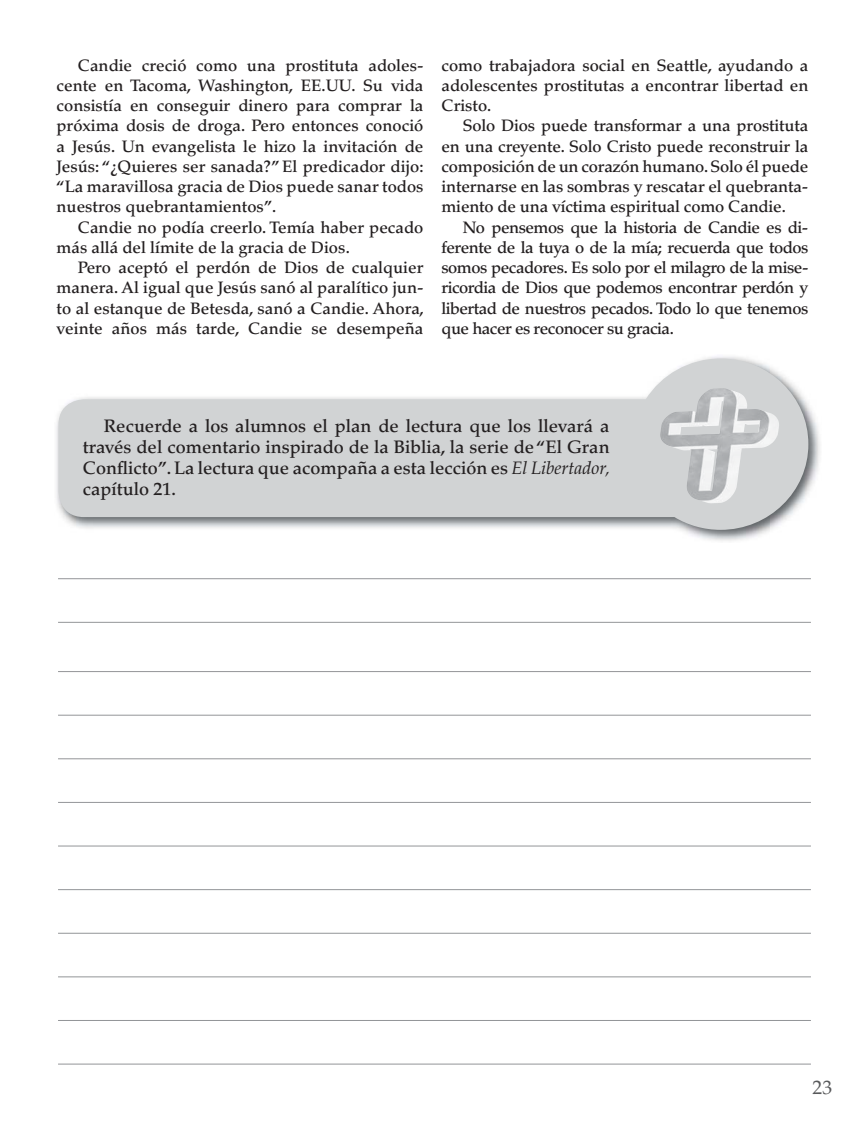
<style>
.page{position:relative;width:866px;height:1121px;background:#fff}
.page>*{position:absolute;margin:0;border:0;box-sizing:border-box;transform-origin:0 0}
.t1{font:19.5px "Palatino LT Std";color:#58595b}
.t2{font:500 18px/21px "Palatino LT Std";color:#231f20;text-align:justify}
.t3{font:500 16.5px/20.2px "Palatino LT Std";color:#231f20;text-align:justify}
.s1{font-weight:400;font-style:italic}
</style>
<div class="page">
<img style="left:56px;top:356px;width:764px;height:185px">
<svg style="left:58px;top:358px;width:750px;height:172px;fill:#d1d3d4"></svg>
<img style="left:661px;top:388px;width:60px;height:40px">
<hr style="left:58px;top:671px;width:753px;height:1px;background:#939598">
<hr style="left:58px;top:578px;width:753px;height:1px;background:#939598">
<hr style="left:58px;top:758px;width:753px;height:1px;background:#939598">
<hr style="left:58px;top:845px;width:753px;height:1px;background:#939598">
<hr style="left:58px;top:933px;width:753px;height:1px;background:#939598">
<hr style="left:58px;top:1020px;width:753px;height:1px;background:#939598">
<hr style="left:58px;top:715px;width:753px;height:1px;background:#939598">
<hr style="left:58px;top:622px;width:753px;height:1px;background:#939598">
<hr style="left:58px;top:802px;width:753px;height:1px;background:#939598">
<hr style="left:58px;top:889px;width:753px;height:1px;background:#939598">
<hr style="left:58px;top:976px;width:753px;height:1px;background:#939598">
<hr style="left:58px;top:1063px;width:753px;height:1px;background:#939598">
<p class="t3" style="left:57px;top:57px;width:368px;text-indent:21px">Candie creció como una prostituta adoles&shy;cente en Tacoma, Washington, EE.UU. Su vida consistía en conseguir dinero para comprar la próxima dosis de droga. Pero entonces conoció a Jesús. Un evangelista le hizo la invitación de Jesús: “¿Quieres ser sanada?” El predicador dijo: “La maravillosa gracia de Dios puede sanar todos nuestros quebrantamientos”.</p>
<p class="t3" style="left:57px;top:218px;width:368px;text-indent:21px">Candie no podía creerlo. Temía haber pecado más allá del límite de la gracia de Dios.</p>
<p class="t3" style="left:57px;top:259px;width:369px;text-indent:21px">Pero aceptó el perdón de Dios de cualquier manera. Al igual que Jesús sanó al paralítico jun&shy;to al estanque de Betesda, sanó a Candie. Ahora, veinte años más tarde, Candie se desempeña</p>
<p class="t3" style="left:441px;top:56px;width:368px">como trabajadora social en Seattle, ayudando a adolescentes prostitutas a encontrar libertad en Cristo.</p>
<p class="t3" style="left:441px;top:117px;width:368px;text-indent:21px">Solo Dios puede transformar a una prostituta en una creyente. Solo Cristo puede reconstruir la composición de un corazón humano. Solo él puede internarse en las sombras y rescatar el quebranta&shy;miento de una víctima espiritual como Candie.</p>
<p class="t3" style="left:441px;top:218px;width:368px;text-indent:21px">No pensemos que la historia de Candie es di&shy;ferente de la tuya o de la mía; recuerda que todos somos pecadores. Es solo por el milagro de la mise&shy;ricordia de Dios que podemos encontrar perdón y libertad de nuestros pecados. Todo lo que tenemos que hacer es reconocer su gracia.</p>
<p class="t2" style="left:83px;top:417px;width:528px;text-indent:21px">Recuerde a los alumnos el plan de lectura que los llevará a través del comentario inspirado de la Biblia, la serie de “El Gran Conflicto”. La lectura que acompaña a esta lección es <span class="s1">El Libertador, </span>capítulo 21.</p>
<p class="t1" style="left:812px;top:1079px;width:21px">23</p>
</div>
